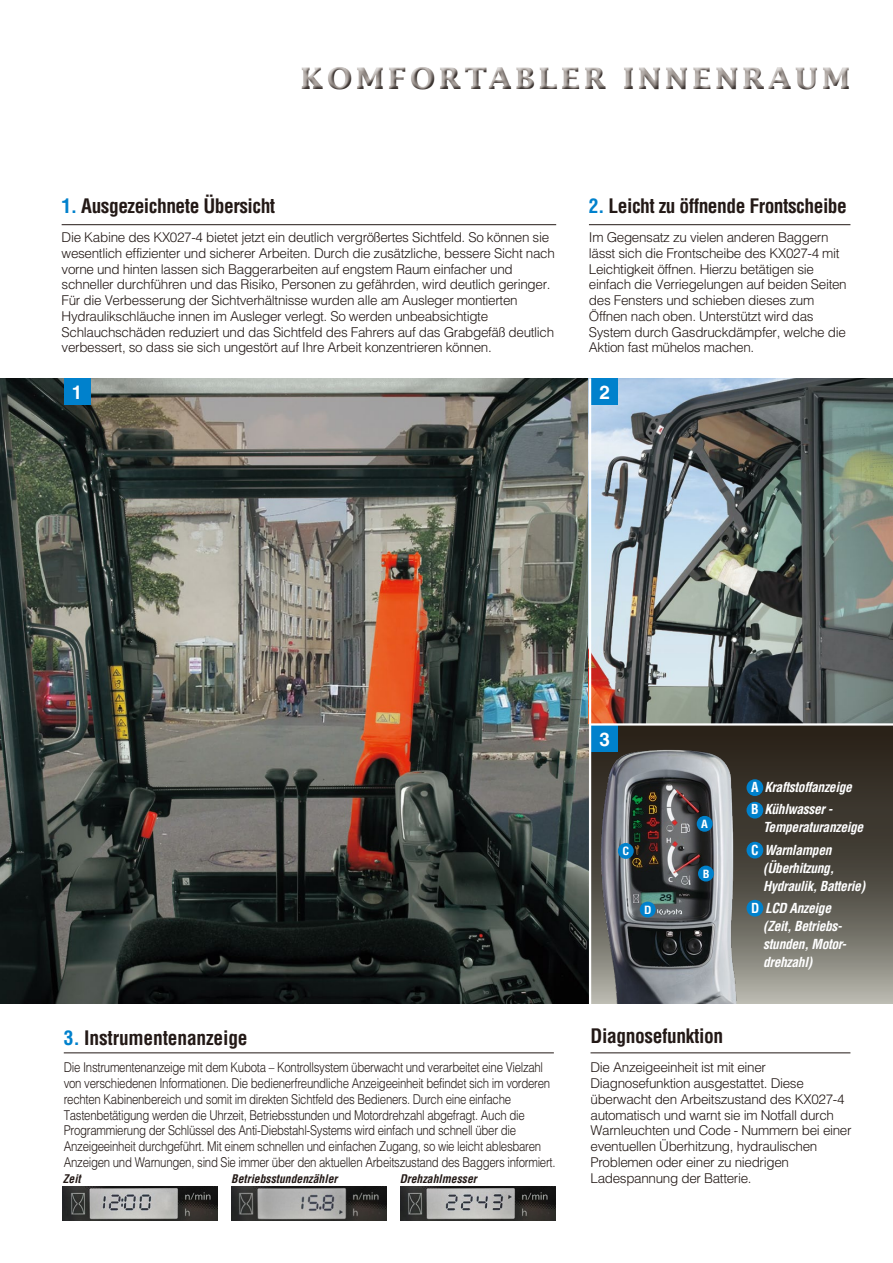
<style>
.page{position:relative;width:893px;height:1263px;background:#fff}
.page>*{position:absolute;margin:0;border:0;box-sizing:border-box;transform-origin:0 0}
.t1{font:700 30px "Lucida Std";letter-spacing:.1em;color:#a69e99}
.t2{font:700 condensed 19.5px "Helvetica";letter-spacing:-.025em;color:#231916}
.t3{font:700 18.9px "Helvetica";color:#fff}
.t4{font:300 13.5px/15.8px "Helvetica";letter-spacing:-.025em;color:#231916}
.t5{font:300 13.5px/15.8px "Helvetica";letter-spacing:-.025em;color:#231916;scale:.85 1}
.t6{font:italic 700 condensed 13.5px/18px "Helvetica";letter-spacing:-.025em;color:#fff}
.t7{font:italic 700 condensed 11.7px "Helvetica";color:#231916}
.t8{font:700 condensed 11.1px "Helvetica";color:#fff;scale:1.1 1}
.s1{color:#0081cc}
.s2{font-style:normal}
</style>
<div class="page">
<div style="left:298px;top:65px;width:555px;height:29px;background:#231916;opacity:.75"></div>
<hr style="left:589px;top:224px;width:261px;height:1px;background:#231916">
<svg style="left:591px;top:726px;width:302px;height:277px;background:#555148"></svg>
<hr style="left:64px;top:1052px;width:490px;height:1px;background:#231916">
<hr style="left:590px;top:1052px;width:260px;height:1px;background:#231916">
<img style="left:63px;top:1186px;width:155px;height:34px">
<img style="left:231px;top:1186px;width:155px;height:34px">
<img style="left:400px;top:1186px;width:155px;height:34px">
<hr style="left:62px;top:224px;width:494px;height:1px;background:#231916">
<img style="left:0;top:378px;width:589px;height:625px">
<div style="left:64px;top:378px;width:27px;height:27px;background:#0081cc"></div>
<div style="left:746px;top:842px;width:17px;height:16px;background:#0081cc;border-radius:50%"></div>
<div style="left:746px;top:802px;width:17px;height:16px;background:#0081cc;border-radius:50%"></div>
<div style="left:746px;top:779px;width:17px;height:17px;background:#0081cc;border-radius:50%"></div>
<div style="left:746px;top:900px;width:17px;height:16px;background:#0081cc;border-radius:50%"></div>
<img style="left:592px;top:744px;width:156px;height:259px">
<div style="left:697px;top:816px;width:16px;height:16px;background:#0081cc;border-radius:50%"></div>
<div style="left:618px;top:843px;width:16px;height:16px;background:#0081cc;border-radius:50%"></div>
<div style="left:640px;top:902px;width:16px;height:15px;background:#0081cc;border-radius:50%"></div>
<div style="left:698px;top:866px;width:16px;height:15px;background:#0081cc;border-radius:50%"></div>
<img style="left:591px;top:378px;width:302px;height:345px">
<div style="left:591px;top:378px;width:27px;height:27px;background:#0081cc"></div>
<div style="left:591px;top:725px;width:27px;height:27px;background:#0081cc"></div>
<hr style="left:590px;top:723px;width:303px;height:3px;background:#fff">
<h1 class="t1" style="left:300px;top:60px;width:552px">KOMFORTABLER INNENRAUM</h1>
<h2 class="t2" style="left:62px;top:194px;width:215px"><span class="s1">1.</span> Ausgezeichnete Übersicht</h2>
<p class="t4" style="left:62px;top:229px;width:495px">Die Kabine des KX027-4 bietet jetzt ein deutlich vergrößertes Sichtfeld. So können sie wesentlich effizienter und sicherer Arbeiten. Durch die zusätzliche, bessere Sicht nach vorne und hinten lassen sich Baggerarbeiten auf engstem Raum einfacher und schneller durchführen und das Risiko, Personen zu gefährden, wird deutlich geringer.<br>Für die Verbesserung der Sichtverhältnisse wurden alle am Ausleger montierten Hydraulikschläuche innen im Ausleger verlegt. So werden unbeabsichtigte Schlauchschäden reduziert und das Sichtfeld des Fahrers auf das Grabgefäß deutlich verbessert, so dass sie sich ungestört auf Ihre Arbeit konzentrieren können.</p>
<h3 class="t3" style="left:72px;top:381px;width:12px">1</h3>
<h2 class="t2" style="left:589px;top:194px;width:259px"><span class="s1">2.</span> Leicht zu öffnende Frontscheibe</h2>
<p class="t4" style="left:589px;top:229px;width:259px">Im Gegensatz zu vielen anderen Baggern lässt sich die Frontscheibe des KX027-4 mit Leichtigkeit öffnen. Hierzu betätigen sie einfach die Verriegelungen auf beiden Seiten des Fensters und schieben dieses zum Öffnen nach oben. Unterstützt wird das System durch Gasdruckdämpfer, welche die Aktion fast mühelos machen.</p>
<h3 class="t3" style="left:600px;top:381px;width:12px">2</h3>
<h2 class="t2" style="left:64px;top:1025px;width:185px"><span class="s1">3.</span> Instrumentenanzeige</h2>
<p class="t5" style="left:64px;top:1059px;width:580px">Die Instrumentenanzeige mit dem Kubota – Kontrollsystem überwacht und verarbeitet eine Vielzahl von verschiedenen Informationen. Die bedienerfreundliche Anzeigeeinheit befindet sich im vorderen rechten Kabinenbereich und somit im direkten Sichtfeld des Bedieners. Durch eine einfache Tastenbetätigung werden die Uhrzeit, Betriebsstunden und Motordrehzahl abgefragt. Auch die Programmierung der Schlüssel des Anti-Diebstahl-Systems wird einfach und schnell über die Anzeigeeinheit durchgeführt. Mit einem schnellen und einfachen Zugang, so wie leicht ablesbaren Anzeigen und Warnungen, sind Sie immer über den aktuellen Arbeitszustand des Baggers informiert.</p>
<h3 class="t3" style="left:599px;top:728px;width:12px">3</h3>
<p class="t8" style="left:622px;top:844px;width:8px">C</p>
<p class="t8" style="left:644px;top:903px;width:8px">D</p>
<p class="t8" style="left:701px;top:817px;width:8px">A</p>
<p class="t8" style="left:703px;top:867px;width:8px">B</p>
<p class="t6" style="left:751px;top:776px;width:102px;line-height:22.5px"><span class="s2">A</span> Kraftstoffanzeige<br><span class="s2">B</span> Kühlwasser -</p>
<p class="t6" style="left:751px;top:816px;width:114px;line-height:22.5px;text-indent:12px">Temperaturanzeige<br><span class="s2">C</span> Warnlampen</p>
<p class="t6" style="left:763px;top:859px;width:103px">(Überhitzung,<br>Hydraulik, Batterie)</p>
<p class="t6" style="left:763px;top:899px;width:84px;text-indent:-12px"><span class="s2">D</span> LCD Anzeige (Zeit, Betriebs&shy;stunden, Motor&shy;drehzahl)</p>
<h2 class="t2" style="left:590px;top:1024px;width:134px">Diagnosefunktion</h2>
<p class="t4" style="left:590px;top:1059px;width:263px">Die Anzeigeeinheit ist mit einer Diagnosefunktion ausgestattet. Diese überwacht den Arbeitszustand des KX027-4 automatisch und warnt sie im Notfall durch Warnleuchten und Code - Nummern bei einer eventuellen Überhitzung, hydraulischen Problemen oder einer zu niedrigen</p>
<p class="t7" style="left:63px;top:1171px;width:20px">Zeit</p>
<p class="t7" style="left:231px;top:1171px;width:108px">Betriebsstundenzähler</p>
<p class="t7" style="left:400px;top:1171px;width:78px">Drehzahlmesser</p>
<p class="t4" style="left:590px;top:1170px;width:163px">Ladespannung der Batterie.</p>
</div>
